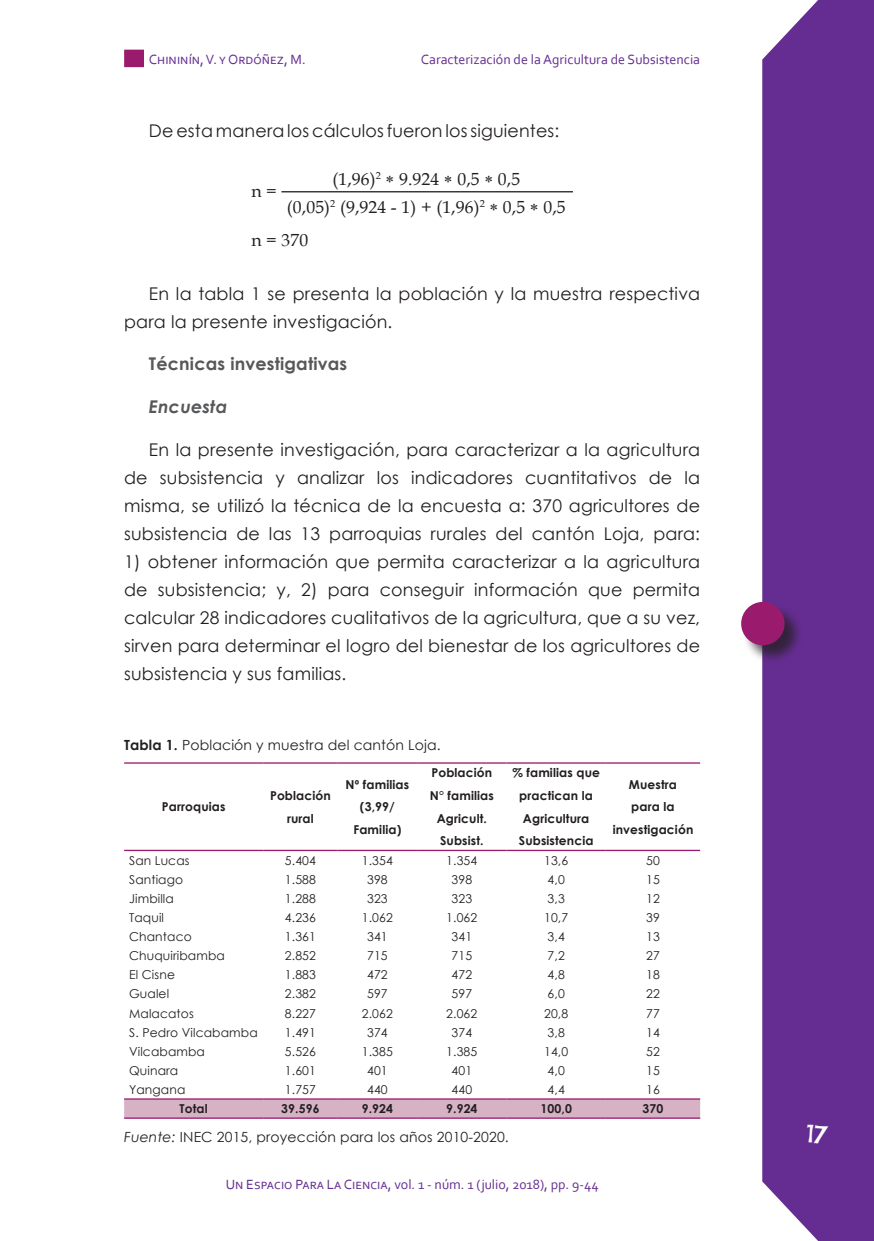
<style>
.page{position:relative;width:874px;height:1241px;background:#fff}
.page>*{position:absolute;margin:0;border:0;box-sizing:border-box;transform-origin:0 0}
.t1{font:24.5px "Hurry Up";color:#fff}
.Normal_Normal1{font:17.5px/28px "Century Gothic";letter-spacing:.01em;color:#231f20;text-align:justify}
.t2{font:17.5px "Book Antiqua";letter-spacing:.01em;color:#231f20}
.Normal_Normal1-2{font:700 17.5px "Century Gothic";letter-spacing:.01em;color:#57585a}
.Normal_Normal1-3{font:italic 700 17.5px "Century Gothic";letter-spacing:.01em;color:#57585a}
.t3{font:14px "Corbel";color:#652d91}
.t4{font:14px "Century Gothic";letter-spacing:.01em;color:#231f20}
.t5{font:12.25px "Century Gothic";letter-spacing:.01em;color:#231f20}
.t6{font:700 12.25px/22.8px "Century Gothic";letter-spacing:.01em;color:#231f20;text-align:center}
.s1{font-weight:700}
.s2{font-style:italic}
</style>
<div class="page">
<div style="left:762px;top:0;width:111px;height:1240px;background:#652d91"></div>
<div style="left:741px;top:602px;width:62px;height:62px;background:#231f20;opacity:.75"></div>
<div style="left:740px;top:601px;width:44px;height:44px;background:#9a1b6d;border-radius:50%"></div>
<div style="left:124px;top:50px;width:20px;height:17px;background:#9a1b6d"></div>
<hr style="left:281px;top:191px;width:291px;height:1px;background:#231f20">
<div style="left:124px;top:1099px;width:575px;height:18px;background:#d7b2c5"></div>
<hr style="left:124px;top:762px;width:139px;height:1px;background:#9a1b6d">
<hr style="left:263px;top:762px;width:74px;height:1px;background:#9a1b6d">
<hr style="left:337px;top:762px;width:80px;height:1px;background:#9a1b6d">
<hr style="left:417px;top:762px;width:89px;height:1px;background:#9a1b6d">
<hr style="left:506px;top:762px;width:99px;height:1px;background:#9a1b6d">
<hr style="left:605px;top:762px;width:94px;height:1px;background:#9a1b6d">
<hr style="left:124px;top:849px;width:139px;height:2px;background:#9a1b6d">
<hr style="left:263px;top:849px;width:74px;height:2px;background:#9a1b6d">
<hr style="left:337px;top:849px;width:80px;height:2px;background:#9a1b6d">
<hr style="left:417px;top:849px;width:89px;height:2px;background:#9a1b6d">
<hr style="left:506px;top:849px;width:99px;height:2px;background:#9a1b6d">
<hr style="left:605px;top:849px;width:94px;height:2px;background:#9a1b6d">
<hr style="left:124px;top:1098px;width:139px;height:1px;background:#9a1b6d">
<hr style="left:263px;top:1098px;width:74px;height:1px;background:#9a1b6d">
<hr style="left:337px;top:1098px;width:80px;height:1px;background:#9a1b6d">
<hr style="left:417px;top:1098px;width:89px;height:1px;background:#9a1b6d">
<hr style="left:506px;top:1098px;width:99px;height:1px;background:#9a1b6d">
<hr style="left:605px;top:1098px;width:94px;height:1px;background:#9a1b6d">
<hr style="left:124px;top:1117px;width:139px;height:1px;background:#9a1b6d">
<hr style="left:263px;top:1117px;width:74px;height:1px;background:#9a1b6d">
<hr style="left:337px;top:1117px;width:80px;height:1px;background:#9a1b6d">
<hr style="left:417px;top:1117px;width:89px;height:1px;background:#9a1b6d">
<hr style="left:506px;top:1117px;width:99px;height:1px;background:#9a1b6d">
<hr style="left:605px;top:1117px;width:94px;height:1px;background:#9a1b6d">
<p class="t3" style="left:149px;top:50px;width:158px">Chininín, V. y Ordóñez, M.</p>
<p class="t3" style="left:420px;top:50px;width:280px">Caracterización de la Agricultura de Subsistencia</p>
<p class="Normal_Normal1" style="left:149px;top:117px;width:412px">De esta manera los cálculos fueron los siguientes:</p>
<p class="t2" style="left:332px;top:167px;width:189px">(1,96)<sup>2</sup> 9.924 0,5 0,5</p>
<p class="t2" style="left:287px;top:195px;width:280px">(0,05)<sup>2</sup> (9,924 - 1) + (1,96)<sup>2</sup> 0,5 0,5</p>
<p class="t2" style="left:251px;top:227px;width:58px">n = 370</p>
<p class="Normal_Normal1" style="left:124px;top:279px;width:577px;text-indent:25px">En la tabla 1 se presenta la población y la muestra respectiva para la presente investigación.</p>
<p class="Normal_Normal1-2" style="left:149px;top:351px;width:200px">Técnicas investigativas</p>
<p class="Normal_Normal1-3" style="left:149px;top:393px;width:80px">Encuesta</p>
<p class="Normal_Normal1" style="left:124px;top:435px;width:577px;text-indent:25px">En la presente investigación, para caracterizar a la agricultura de subsistencia y analizar los indicadores cuantitativos de la misma, se utilizó la técnica de la encuesta a: 370 agricultores de subsistencia de las 13 parroquias rurales del cantón Loja, para:</p>
<p class="Normal_Normal1" style="left:124px;top:547px;width:577px">1) obtener información que permita caracterizar a la agricultura de subsistencia; y, 2) para conseguir información que permita calcular 28 indicadores cualitativos de la agricultura, que a su vez, sirven para determinar el logro del bienestar de los agricultores de subsistencia y sus familias.</p>
<p class="t2" style="left:251px;top:179px;width:27px">n =</p>
<p class="t4" style="left:124px;top:735px;width:318px"><span class="s1">Tabla 1.</span> Población y muestra del cantón Loja.</p>
<p class="t6" style="left:162px;top:794px;width:65px">Parroquias</p>
<p class="t6" style="left:270px;top:783px;width:62px">Población rural</p>
<p class="t6" style="left:345px;top:772px;width:65px">Nº familias (3,99/<br>Familia)</p>
<p class="t6" style="left:429px;top:760px;width:65px">Población<br>N° familias<br>Agricult.<br>Subsist.</p>
<p class="t6" style="left:512px;top:760px;width:89px">% familias que practican la<br>Agricultura<br>Subsistencia</p>
<p class="t6" style="left:628px;top:772px;width:50px">Muestra</p>
<p class="t6" style="left:612px;top:794px;width:82px">para la investigación</p>
<p class="t5" style="left:129px;top:851px;width:62px">San Lucas</p>
<p class="t5" style="left:285px;top:851px;width:33px">5.404</p>
<p class="t5" style="left:361px;top:851px;width:33px">1.354</p>
<p class="t5" style="left:446px;top:851px;width:33px">1.354</p>
<p class="t5" style="left:544px;top:851px;width:26px">13,6</p>
<p class="t5" style="left:645px;top:851px;width:15px">50</p>
<p class="t5" style="left:129px;top:870px;width:56px">Santiago</p>
<p class="t5" style="left:285px;top:870px;width:33px">1.588</p>
<p class="t5" style="left:367px;top:870px;width:22px">398</p>
<p class="t5" style="left:451px;top:870px;width:22px">398</p>
<p class="t5" style="left:547px;top:870px;width:19px">4,0</p>
<p class="t5" style="left:645px;top:870px;width:15px">15</p>
<p class="t5" style="left:129px;top:889px;width:46px">Jimbilla</p>
<p class="t5" style="left:285px;top:889px;width:33px">1.288</p>
<p class="t5" style="left:367px;top:889px;width:22px">323</p>
<p class="t5" style="left:451px;top:889px;width:22px">323</p>
<p class="t5" style="left:547px;top:889px;width:19px">3,3</p>
<p class="t5" style="left:645px;top:889px;width:15px">12</p>
<p class="t5" style="left:129px;top:908px;width:36px">Taquil</p>
<p class="t5" style="left:285px;top:908px;width:33px">4.236</p>
<p class="t5" style="left:361px;top:908px;width:33px">1.062</p>
<p class="t5" style="left:446px;top:908px;width:33px">1.062</p>
<p class="t5" style="left:544px;top:908px;width:26px">10,7</p>
<p class="t5" style="left:645px;top:908px;width:15px">39</p>
<p class="t5" style="left:129px;top:927px;width:64px">Chantaco</p>
<p class="t5" style="left:285px;top:927px;width:33px">1.361</p>
<p class="t5" style="left:367px;top:927px;width:22px">341</p>
<p class="t5" style="left:451px;top:927px;width:22px">341</p>
<p class="t5" style="left:547px;top:927px;width:19px">3,4</p>
<p class="t5" style="left:645px;top:927px;width:15px">13</p>
<p class="t5" style="left:129px;top:947px;width:97px">Chuquiribamba</p>
<p class="t5" style="left:285px;top:947px;width:33px">2.852</p>
<p class="t5" style="left:367px;top:947px;width:22px">715</p>
<p class="t5" style="left:451px;top:947px;width:22px">715</p>
<p class="t5" style="left:547px;top:947px;width:19px">7,2</p>
<p class="t5" style="left:645px;top:947px;width:15px">27</p>
<p class="t5" style="left:129px;top:966px;width:47px">El Cisne</p>
<p class="t5" style="left:285px;top:966px;width:33px">1.883</p>
<p class="t5" style="left:367px;top:966px;width:22px">472</p>
<p class="t5" style="left:451px;top:966px;width:22px">472</p>
<p class="t5" style="left:547px;top:966px;width:19px">4,8</p>
<p class="t5" style="left:645px;top:966px;width:15px">18</p>
<p class="t5" style="left:129px;top:985px;width:41px">Gualel</p>
<p class="t5" style="left:285px;top:985px;width:33px">2.382</p>
<p class="t5" style="left:367px;top:985px;width:22px">597</p>
<p class="t5" style="left:451px;top:985px;width:22px">597</p>
<p class="t5" style="left:547px;top:985px;width:19px">6,0</p>
<p class="t5" style="left:645px;top:985px;width:15px">22</p>
<p class="t5" style="left:129px;top:1004px;width:66px">Malacatos</p>
<p class="t5" style="left:285px;top:1004px;width:33px">8.227</p>
<p class="t5" style="left:361px;top:1004px;width:33px">2.062</p>
<p class="t5" style="left:446px;top:1004px;width:33px">2.062</p>
<p class="t5" style="left:544px;top:1004px;width:26px">20,8</p>
<p class="t5" style="left:645px;top:1004px;width:15px">77</p>
<p class="t5" style="left:129px;top:1023px;width:130px">S. Pedro Vilcabamba</p>
<p class="t5" style="left:285px;top:1023px;width:33px">1.491</p>
<p class="t5" style="left:367px;top:1023px;width:22px">374</p>
<p class="t5" style="left:451px;top:1023px;width:22px">374</p>
<p class="t5" style="left:547px;top:1023px;width:19px">3,8</p>
<p class="t5" style="left:645px;top:1023px;width:15px">14</p>
<p class="t5" style="left:129px;top:1042px;width:77px">Vilcabamba</p>
<p class="t5" style="left:285px;top:1042px;width:33px">5.526</p>
<p class="t5" style="left:361px;top:1042px;width:33px">1.385</p>
<p class="t5" style="left:446px;top:1042px;width:33px">1.385</p>
<p class="t5" style="left:544px;top:1042px;width:26px">14,0</p>
<p class="t5" style="left:645px;top:1042px;width:15px">52</p>
<p class="t5" style="left:129px;top:1061px;width:51px">Quinara</p>
<p class="t5" style="left:285px;top:1061px;width:33px">1.601</p>
<p class="t5" style="left:367px;top:1061px;width:22px">401</p>
<p class="t5" style="left:451px;top:1061px;width:22px">401</p>
<p class="t5" style="left:547px;top:1061px;width:19px">4,0</p>
<p class="t5" style="left:645px;top:1061px;width:15px">15</p>
<p class="t5" style="left:129px;top:1080px;width:58px">Yangana</p>
<p class="t5" style="left:285px;top:1080px;width:33px">1.757</p>
<p class="t5" style="left:367px;top:1080px;width:22px">440</p>
<p class="t5" style="left:451px;top:1080px;width:22px">440</p>
<p class="t5" style="left:547px;top:1080px;width:19px">4,4</p>
<p class="t5" style="left:645px;top:1080px;width:15px">16</p>
<p class="t6" style="left:179px;top:1096px;width:30px">Total</p>
<p class="t6" style="left:281px;top:1096px;width:40px">39.596</p>
<p class="t6" style="left:361px;top:1096px;width:33px">9.924</p>
<p class="t6" style="left:446px;top:1096px;width:33px">9.924</p>
<p class="t6" style="left:540px;top:1096px;width:33px">100,0</p>
<p class="t6" style="left:642px;top:1096px;width:22px">370</p>
<p class="t4" style="left:124px;top:1126px;width:386px"><span class="s2">Fuente:</span> INEC 2015, proyección para los años 2010-2020.</p>
<p class="t3" style="left:225px;top:1175px;width:374px">Un Espacio Para La Ciencia, vol. 1 - núm. 1 (julio, 2018), pp. 9-44</p>
<h1 class="t1" style="left:807px;top:1118px;width:22px">17</h1>
</div>
